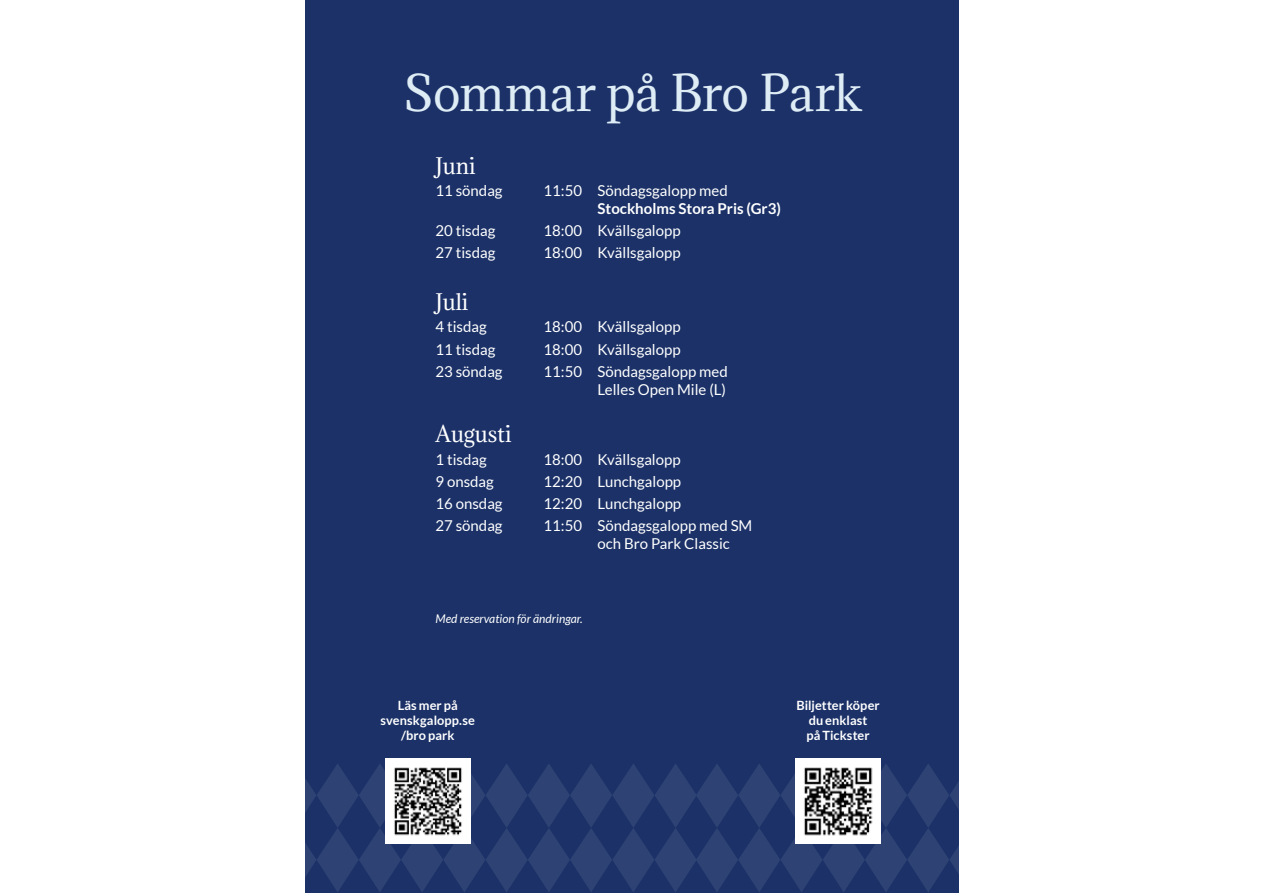
<style>
.page{position:relative;width:1263px;height:893px;background:#fff}
.page>*{position:absolute;margin:0;border:0;box-sizing:border-box;transform-origin:0 0}
.t1{font:46.5px "Adamina";letter-spacing:-.015em;color:#deecf5}
.t2{font:21px "Adamina";color:#fff}
.t3{font:15px/18px "Lato";color:#fff;text-align:right}
.t4{font:700 15px "Lato";color:#fff}
.t5{font:700 12.75px/15.3px "Lato";letter-spacing:.01em;color:#fff;text-align:center}
.t6{font:italic 12px "Lato";color:#fff}
</style>
<div class="page">
<div style="left:305px;top:0;width:654px;height:893px;background:#1b3167"></div>
<img style="left:795px;top:758px;width:86px;height:5px">
<img style="left:385px;top:758px;width:85px;height:5px">
<svg style="left:305px;top:763px;width:654px;height:129px"></svg>
<h1 class="t1" style="left:404px;top:61px;width:460px">Sommar på Bro Park</h1>
<h2 class="t2" style="left:435px;top:151px;width:42px">Juni</h2>
<p class="t3" style="left:435px;top:181px;width:69px">11 söndag</p>
<p class="t3" style="left:543px;top:181px;width:186px">11:50 Söndagsgalopp med</p>
<p class="t4" style="left:597px;top:200px;width:185px">Stockholms Stora Pris (Gr3)</p>
<p class="t3" style="left:435px;top:222px;width:61px">20 tisdag</p>
<p class="t3" style="left:543px;top:222px;width:139px">18:00 Kvällsgalopp</p>
<p class="t3" style="left:435px;top:244px;width:61px">27 tisdag</p>
<p class="t3" style="left:543px;top:244px;width:139px">18:00 Kvällsgalopp</p>
<h2 class="t2" style="left:435px;top:288px;width:35px">Juli</h2>
<p class="t3" style="left:435px;top:318px;width:53px">4 tisdag</p>
<p class="t3" style="left:543px;top:318px;width:139px">18:00 Kvällsgalopp</p>
<p class="t3" style="left:435px;top:340px;width:61px">11 tisdag</p>
<p class="t3" style="left:543px;top:340px;width:139px">18:00 Kvällsgalopp</p>
<p class="t3" style="left:435px;top:362px;width:69px">23 söndag</p>
<p class="t3" style="left:543px;top:362px;width:186px">11:50 Söndagsgalopp med<br>Lelles Open Mile (L)</p>
<h2 class="t2" style="left:435px;top:420px;width:78px">Augusti</h2>
<p class="t3" style="left:435px;top:450px;width:53px">1 tisdag</p>
<p class="t3" style="left:543px;top:450px;width:139px">18:00 Kvällsgalopp</p>
<p class="t3" style="left:435px;top:472px;width:60px">9 onsdag</p>
<p class="t3" style="left:543px;top:472px;width:139px">12:20 Lunchgalopp</p>
<p class="t3" style="left:435px;top:494px;width:69px">16 onsdag</p>
<p class="t3" style="left:543px;top:494px;width:139px">12:20 Lunchgalopp</p>
<p class="t3" style="left:435px;top:517px;width:69px">27 söndag</p>
<p class="t3" style="left:597px;top:517px;width:156px;text-align:left;text-indent:-54px">11:50 Söndagsgalopp med SM och Bro Park Classic</p>
<p class="t6" style="left:435px;top:612px;width:149px">Med reservation för ändringar.</p>
<p class="t5" style="left:380px;top:697px;width:96px">Läs mer på svenskgalopp.se /bro park</p>
<p class="t5" style="left:796px;top:697px;width:85px">Biljetter köper du enklast<br>på Tickster</p>
</div>
